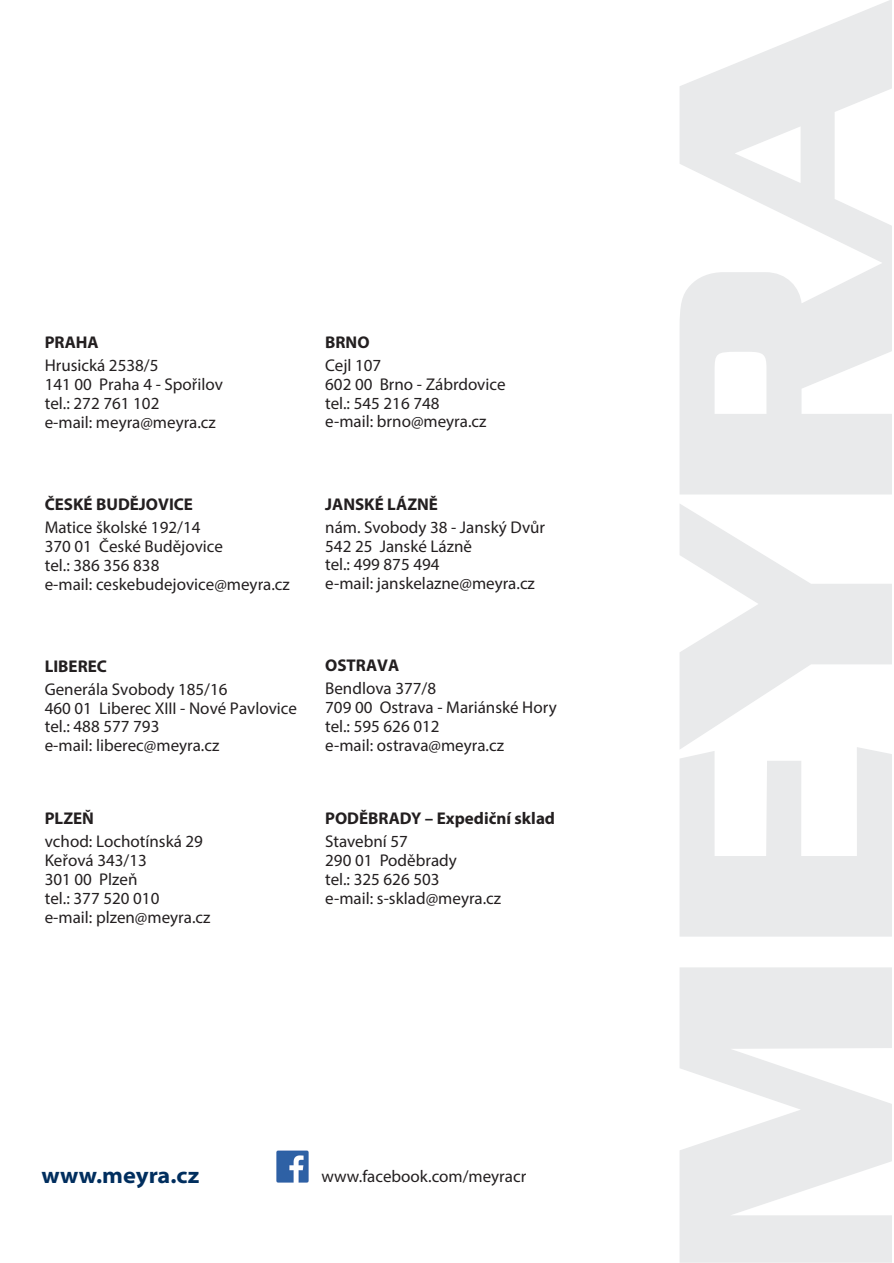
<style>
.page{position:relative;width:894px;height:1263px;background:#fff}
.page>*{position:absolute;margin:0;border:0;box-sizing:border-box;transform-origin:0 0}
.t1{font:700 semi-expanded 22.65px "Myriad Pro";color:#002e5e}
.t2{font:16.95px/18.9px "Myriad Pro";color:#231f20}
.t3{font:700 16.95px "Myriad Pro";color:#231f20}
</style>
<div class="page">
<img style="left:276px;top:1150px;width:33px;height:33px">
<svg style="left:680px;top:967px;width:211px;height:295px;fill:#e9eaeb"></svg>
<svg style="left:680px;top:749px;width:211px;height:187px"></svg>
<svg style="left:680px;top:504px;width:211px;height:245px"></svg>
<svg style="left:680px;top:267px;width:211px;height:227px;fill:#e9eaeb"></svg>
<svg style="left:680px;top:0;width:211px;height:267px;fill:#f0f1f1"></svg>
<p class="t3" style="left:45px;top:335px;width:56px">PRAHA</p>
<p class="t2" style="left:45px;top:357px;width:180px">Hrusická 2538/5<br>141 00 Praha 4 - Spořilov tel.: 272 761 102<br>e-mail: meyra@meyra.cz</p>
<p class="t3" style="left:45px;top:498px;width:150px">ČESKÉ BUDĚJOVICE</p>
<p class="t2" style="left:45px;top:519px;width:246px">Matice školské 192/14<br>370 01 České Budějovice<br>tel.: 386 356 838<br>e-mail: ceskebudejovice@meyra.cz</p>
<p class="t3" style="left:45px;top:659px;width:64px">LIBEREC</p>
<p class="t2" style="left:45px;top:679px;width:254px">Generála Svobody 185/16<br>460 01 Liberec XIII - Nové Pavlovice tel.: 488 577 793<br>e-mail: liberec@meyra.cz</p>
<p class="t3" style="left:45px;top:812px;width:51px">PLZEŇ</p>
<p class="t2" style="left:45px;top:833px;width:167px">vchod: Lochotínská 29<br>Keřová 343/13<br>301 00 Plzeň<br>tel.: 377 520 010 e-mail: plzen@meyra.cz</p>
<p class="t3" style="left:325px;top:335px;width:46px">BRNO</p>
<p class="t2" style="left:325px;top:357px;width:182px">Cejl 107<br>602 00 Brno - Zábrdovice tel.: 545 216 748<br>e-mail: brno@meyra.cz</p>
<p class="t3" style="left:325px;top:497px;width:114px">JANSKÉ LÁZNĚ</p>
<p class="t2" style="left:325px;top:519px;width:221px">nám. Svobody 38 - Janský Dvůr<br>542 25 Janské Lázně<br>tel.: 499 875 494<br>e-mail: janskelazne@meyra.cz</p>
<p class="t3" style="left:325px;top:658px;width:75px">OSTRAVA</p>
<p class="t2" style="left:325px;top:678px;width:233px">Bendlova 377/8<br>709 00 Ostrava - Mariánské Hory tel.: 595 626 012<br>e-mail: ostrava@meyra.cz</p>
<p class="t3" style="left:325px;top:811px;width:231px">PODĚBRADY – Expediční sklad</p>
<p class="t2" style="left:325px;top:833px;width:177px">Stavební 57<br>290 01 Poděbrady<br>tel.: 325 626 503<br>e-mail: s-sklad@meyra.cz</p>
<h1 class="t1" style="left:41px;top:1161px;width:159px">www.meyra.cz</h1>
<p class="t2" style="left:321px;top:1167px;width:206px">www.facebook.com/meyracr</p>
</div>
